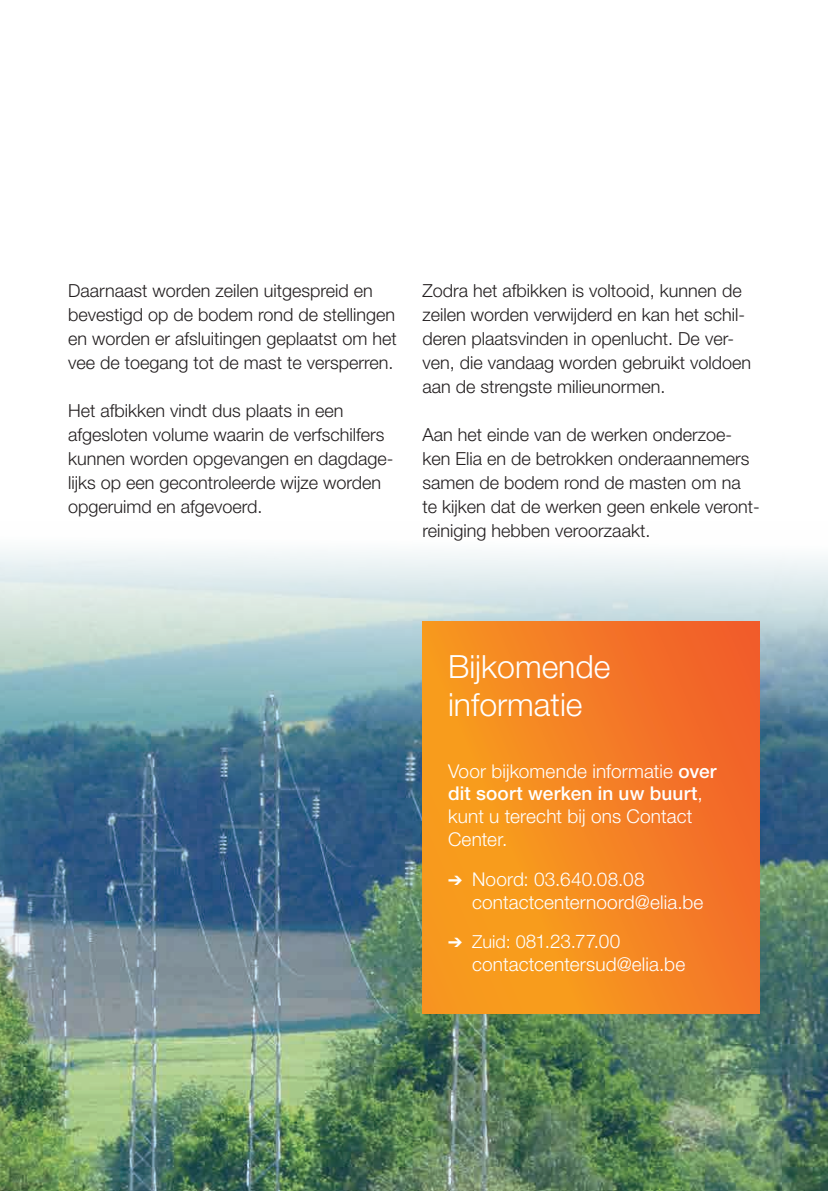
<style>
.page{position:relative;width:828px;height:1191px;background:#fff}
.page>*{position:absolute;margin:0;border:0;box-sizing:border-box;transform-origin:0 0}
.t1{font:300 32px/38.4px "Helvetica Neue LT Std";color:#fff}
.Body{font:300 19px/22.8px "Helvetica Neue LT Std";letter-spacing:.01em;color:#fff}
.t2{font:300 18px/24px "Helvetica Neue LT Std";color:#231f20}
.s1{font-weight:500}
.s2{font-size:18px}
</style>
<div class="page">
<img style="left:0;top:549px;width:828px;height:642px">
<svg style="left:422px;top:621px;width:338px;height:393px;background:#f58422"></svg>
<p class="t2" style="left:68px;top:278px;width:330px">Daarnaast worden zeilen uitgespreid en bevestigd op de bodem rond de stellingen en worden er afsluitingen geplaatst om het vee de toegang tot de mast te versperren.</p>
<p class="t2" style="left:68px;top:398px;width:327px">Het afbikken vindt dus plaats in een afgesloten volume waarin de verfschilfers kunnen worden opgevangen en dagdage&shy;lijks op een gecontroleerde wijze worden opgeruimd en afgevoerd.</p>
<p class="t2" style="left:422px;top:278px;width:330px">Zodra het afbikken is voltooid, kunnen de zeilen worden verwijderd en kan het schil&shy;deren plaatsvinden in openlucht. De ver&shy;ven, die vandaag worden gebruikt voldoen aan de strengste milieunormen.</p>
<p class="t2" style="left:422px;top:422px;width:339px">Aan het einde van de werken onderzoe&shy;ken Elia en de betrokken onderaannemers samen de bodem rond de masten om na<br>te kijken dat de werken geen enkele veront&shy;reiniging hebben veroorzaakt.</p>
<p class="t1" style="left:448px;top:646px;width:164px">Bijkomende informatie</p>
<p class="Body" style="left:448px;top:759px;width:270px">Voor bijkomende informatie <span class="s1">over dit soort werken in uw buurt</span>, kunt u terecht bij ons Contact<br>Center.</p>
<p class="Body" style="left:472px;top:867px;width:233px;text-indent:-24px">➔ Noord: 03.640.08.08 contactcenternoord@elia.be</p>
<p class="Body" style="left:472px;top:930px;width:215px;text-indent:-24px">➔ <span class="s2">Zuid: 0</span>81.23.77.00 contactcentersud@elia.be</p>
</div>
